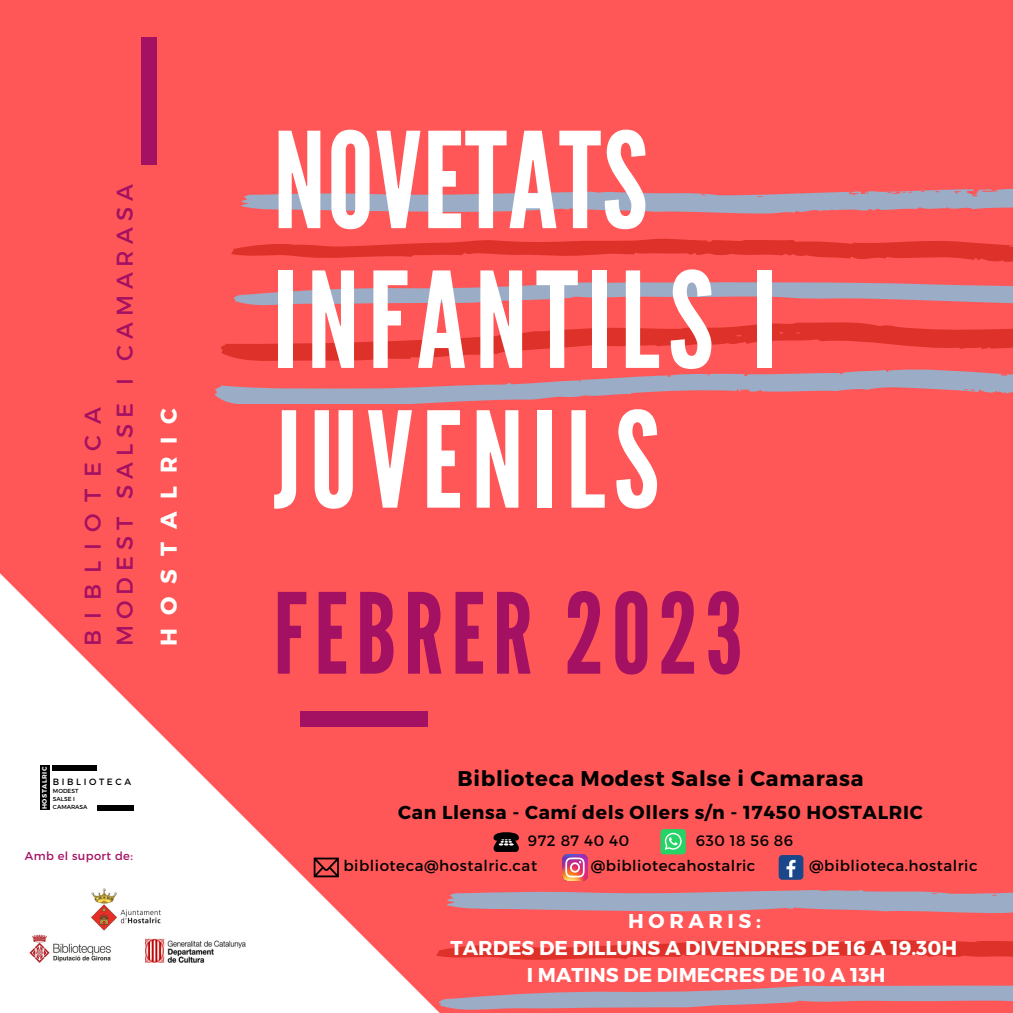
<style>
.page{position:relative;width:1013px;height:1013px;background:#fff}
.page>*{position:absolute;margin:0;border:0;box-sizing:border-box;transform-origin:0 0}
.t1{font:132.5px/139.8px "League Gothic";letter-spacing:.065em;color:#fff}
.t2{font:111.25px "League Gothic";letter-spacing:.065em;color:#a41163}
.t3{font:22.75px/31.9px "Montserrat";letter-spacing:.26em;color:#a41163}
.t4{font:700 22.75px "Montserrat";letter-spacing:.57em;color:#fff}
.t5{font:700 21.25px "Montserrat";letter-spacing:.035em;color:#000}
.t6{font:700 20px "Montserrat";color:#fff}
.t7{font:700 20px "Montserrat";letter-spacing:.23em;color:#fff}
.t8{font:700 18.75px "Montserrat";letter-spacing:.035em;color:#000}
.t9{font:15.12px "Montserrat";letter-spacing:.035em;color:#000}
.t10{font:11.5px "Montserrat";letter-spacing:.035em;color:#a41163}
.t11{font:9.12px "Montserrat";letter-spacing:.285em;color:#000}
.t12{font:700 6.5px "Montserrat";letter-spacing:.08em;color:#fefefe}
.t13{font:5.88px/7.8px "Montserrat";color:#000}
</style>
<div class="page">
<div style="left:0;top:0;width:1012px;height:1012px;background:#ff5757"></div>
<svg style="left:0;top:573px;width:435px;height:439px"></svg>
<div style="left:141px;top:38px;width:16px;height:127px;background:#a41163"></div>
<div style="left:300px;top:711px;width:127px;height:16px;background:#a41163"></div>
<svg style="left:241px;top:189px;width:771px;height:25px"></svg>
<svg style="left:233px;top:282px;width:779px;height:24px"></svg>
<svg style="left:231px;top:239px;width:781px;height:23px"></svg>
<svg style="left:214px;top:322px;width:798px;height:81px"></svg>
<svg style="left:435px;top:985px;width:577px;height:27px"></svg>
<svg style="left:436px;top:939px;width:576px;height:21px"></svg>
<div style="left:778px;top:855px;width:25px;height:24px;background:#1a4789;border-radius:4px"></div>
<svg style="left:447px;top:859px;width:565px;height:54px"></svg>
<img style="left:562px;top:854px;width:25px;height:26px">
<svg style="left:314px;top:857px;width:25px;height:20px"></svg>
<div style="left:660px;top:829px;width:25px;height:25px;background:#25d366;border-radius:3px"></div>
<svg style="left:664px;top:832px;width:17px;height:17px"></svg>
<svg style="left:493px;top:832px;width:26px;height:20px"></svg>
<div style="left:53px;top:765px;width:44px;height:5px;background:#000"></div>
<div style="left:97px;top:805px;width:36px;height:5px;background:#000"></div>
<div style="left:40px;top:765px;width:9px;height:45px;background:#000"></div>
<img style="left:82px;top:879px;width:88px;height:62px">
<img style="left:25px;top:932px;width:92px;height:34px">
<img style="left:145px;top:938px;width:100px;height:24px">
<h3 class="t3" style="left:76px;top:646px;width:463px;rotate:-90deg">BIBLIOTECA<br>MODEST SALSE I CAMARASA</h3>
<h3 class="t4" style="left:154px;top:646px;width:240px;rotate:-90deg">HOSTALRIC</h3>
<p class="t12" style="left:40px;top:809px;width:44px;rotate:-90deg">HOSTALRIC</p>
<p class="t11" style="left:53px;top:775px;width:80px">BIBLIOTECA</p>
<p class="t13" style="left:53px;top:787px;width:27px">MODEST<br>SALSE I</p>
<p class="t13" style="left:53px;top:802px;width:36px">CAMARASA</p>
<p class="t10" style="left:25px;top:848px;width:109px">Amb el suport de:</p>
<h1 class="t1" style="left:273px;top:114px;width:505px">NOVETATS<br>INFANTILS I<br>JUVENILS</h1>
<h2 class="t2" style="left:273px;top:569px;width:471px">FEBRER 2023</h2>
<h3 class="t5" style="left:457px;top:764px;width:407px">Biblioteca Modest Salse i Camarasa</h3>
<p class="t8" style="left:398px;top:800px;width:526px">Can Llensa - Camí dels Ollers s/n - 17450 HOSTALRIC</p>
<p class="t9" style="left:528px;top:830px;width:103px">972 87 40 40</p>
<p class="t9" style="left:696px;top:830px;width:99px">630 18 56 86</p>
<p class="t9" style="left:343px;top:855px;width:195px">biblioteca@hostalric.cat</p>
<p class="t9" style="left:590px;top:855px;width:166px">@bibliotecahostalric</p>
<p class="t9" style="left:809px;top:855px;width:170px">@biblioteca.hostalric</p>
<h3 class="t7" style="left:628px;top:907px;width:134px">HORARIS:</h3>
<h3 class="t6" style="left:450px;top:934px;width:508px">TARDES DE DILLUNS A DIVENDRES DE 16 A 19.30H</h3>
<h3 class="t6" style="left:527px;top:961px;width:360px">I MATINS DE DIMECRES DE 10 A 13H</h3>
</div>
